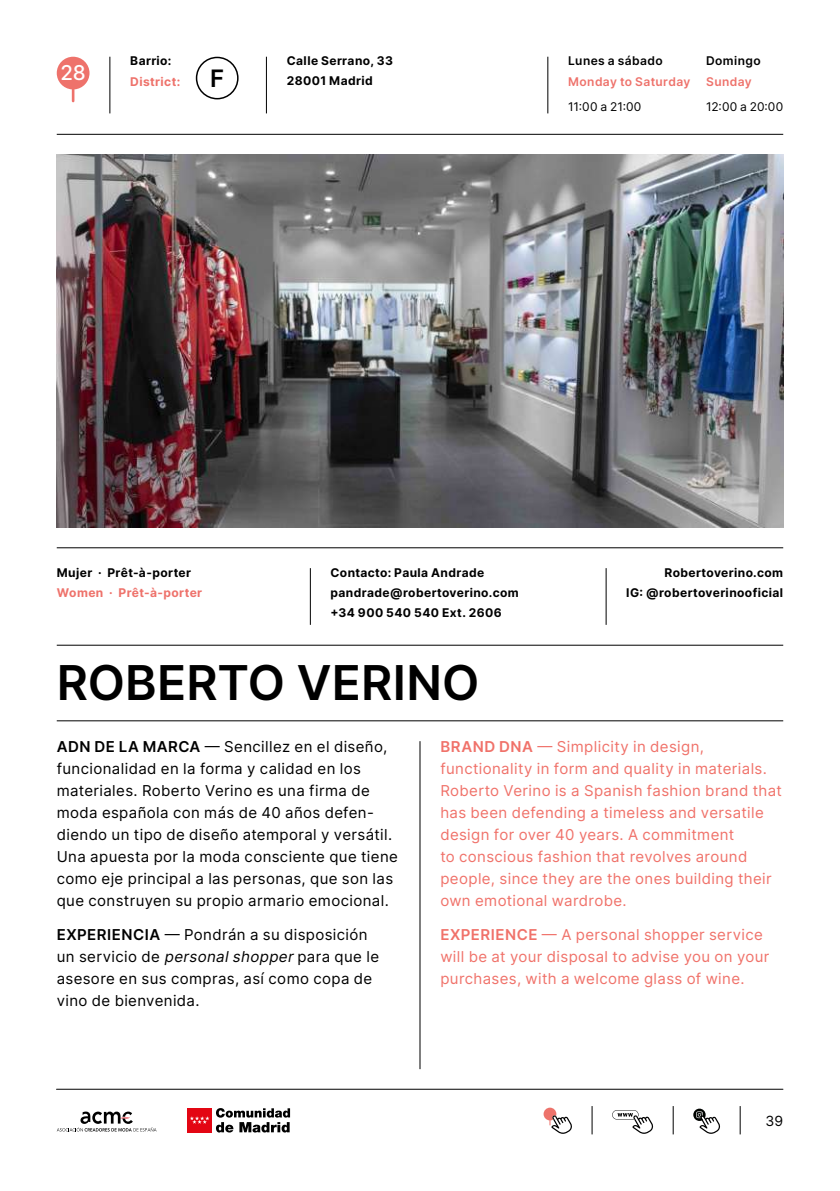
<style>
.page{position:relative;width:840px;height:1191px;background:#fff}
.page>*{position:absolute;margin:0;border:0;box-sizing:border-box;transform-origin:0 0}
.t1{font:600 48px "Inter";color:#000}
.t2{font:500 20.4px "Inter";color:#fff}
.t3{font:15px/22px "Inter";letter-spacing:.025em;color:#000}
.t4{font:15px/22px "Inter";letter-spacing:.025em;color:#f0726a}
.t5{font:14px "Inter";color:#000}
.t6{font:700 12px/20px "Inter";letter-spacing:.035em;color:#000}
.t7{font:700 12px "Inter";letter-spacing:.035em;color:#ee726b}
.t8{font:600 12px "Inter";letter-spacing:.035em;color:#ee726b}
.t9{font:12px "Inter";letter-spacing:.01em;color:#000}
.t10{font:600 12px "Inter";letter-spacing:.035em;color:#000}
.s1{font-weight:600;font-size:24px;color:#000}
.s2{font-weight:600}
.s3{font-style:italic}
</style>
<div class="page">
<hr style="left:56px;top:1088px;width:726px;height:1px;background:#000">
<svg style="left:739px;top:1106px;width:1px;height:28px"></svg>
<svg style="left:57px;top:1111px;width:99px;height:20px"></svg>
<div style="left:187px;top:1108px;width:25px;height:24px;background:#e30613"></div>
<svg style="left:190px;top:1116px;width:19px;height:7px"></svg>
<svg style="left:216px;top:1108px;width:74px;height:24px"></svg>
<svg style="left:543px;top:1107px;width:29px;height:26px"></svg>
<svg style="left:612px;top:1110px;width:41px;height:23px"></svg>
<svg style="left:693px;top:1108px;width:27px;height:25px"></svg>
<svg style="left:672px;top:1106px;width:1px;height:28px"></svg>
<svg style="left:591px;top:1106px;width:1px;height:28px"></svg>
<hr style="left:57px;top:134px;width:725px;height:1px;background:#000">
<hr style="left:57px;top:547px;width:725px;height:1px;background:#000">
<hr style="left:57px;top:645px;width:725px;height:1px;background:#000">
<hr style="left:57px;top:720px;width:725px;height:1px;background:#000">
<hr style="left:109px;top:57px;width:1px;height:56px;background:#000">
<hr style="left:266px;top:57px;width:1px;height:56px;background:#000">
<hr style="left:547px;top:57px;width:1px;height:56px;background:#000">
<hr style="left:419px;top:741px;width:1px;height:328px;background:#000">
<img style="left:57px;top:155px;width:725px;height:372px">
<hr style="left:310px;top:568px;width:1px;height:57px;background:#000">
<hr style="left:605px;top:568px;width:1px;height:57px;background:#000">
<svg style="left:57px;top:57px;width:32px;height:45px"></svg>
<div style="left:196px;top:57px;width:42px;height:42px;border:2px solid #000;border-radius:50%"></div>
<p class="t6" style="left:130px;top:51px;width:43px">Barrio:</p>
<h2 class="t2" style="left:60px;top:58px;width:27px">28</h2>
<p class="t7" style="left:130px;top:72px;width:95px">District: <span class="s1">F</span></p>
<p class="t6" style="left:286px;top:51px;width:108px">Calle Serrano, 33<br>28001 Madrid</p>
<p class="t10" style="left:568px;top:52px;width:96px">Lunes a sábado</p>
<p class="t8" style="left:568px;top:72px;width:123px">Monday to Saturday</p>
<p class="t9" style="left:568px;top:98px;width:75px">11:00 a 21:00</p>
<p class="t10" style="left:705px;top:52px;width:56px">Domingo</p>
<p class="t8" style="left:705px;top:72px;width:47px">Sunday</p>
<p class="t9" style="left:705px;top:98px;width:79px">12:00 a 20:00</p>
<p class="t6" style="left:57px;top:562px;width:136px">Mujer · Prêt-à-porter</p>
<p class="t7" style="left:57px;top:584px;width:147px">Women · Prêt-à-porter</p>
<p class="t6" style="left:330px;top:562px;width:190px">Contacto: Paula Andrade pandrade@robertoverino.com +34 900 540 540 Ext. 2606</p>
<p class="t6" style="left:626px;top:562px;width:158px;text-align:right">Robertoverino.com<br>IG: @robertoverinooficial</p>
<h1 class="t1" style="left:57px;top:648px;width:424px">ROBERTO VERINO</h1>
<p class="t3" style="left:57px;top:735px;width:342px"><span class="s2">ADN DE LA MARCA</span> — Sencillez en el diseño, funcionalidad en la forma y calidad en los materiales. Roberto Verino es una firma de moda española con más de 40 años defen&shy;diendo un tipo de diseño atemporal y versátil.<br>Una apuesta por la moda consciente que tiene como eje principal a las personas, que son las que construyen su propio armario emocional.</p>
<p class="t4" style="left:440px;top:735px;width:343px"><span class="s2">BRAND DNA</span> — Simplicity in design, functionality in form and quality in materials.<br>Roberto Verino is a Spanish fashion brand that has been defending a timeless and versatile design for over 40 years. A commitment<br>to conscious fashion that revolves around people, since they are the ones building their own emotional wardrobe.</p>
<p class="t3" style="left:57px;top:923px;width:324px"><span class="s2">EXPERIENCIA</span> — Pondrán a su disposición un servicio de <span class="s3">personalshopper</span>para que le asesore en sus compras, así como copa de vino de bienvenida.</p>
<p class="t4" style="left:440px;top:923px;width:330px"><span class="s2">EXPERIENCE</span> — A personal shopper service will be at your disposal to advise you on your purchases, with a welcome glass of wine.</p>
<p class="t5" style="left:765px;top:1111px;width:19px">39</p>
</div>
